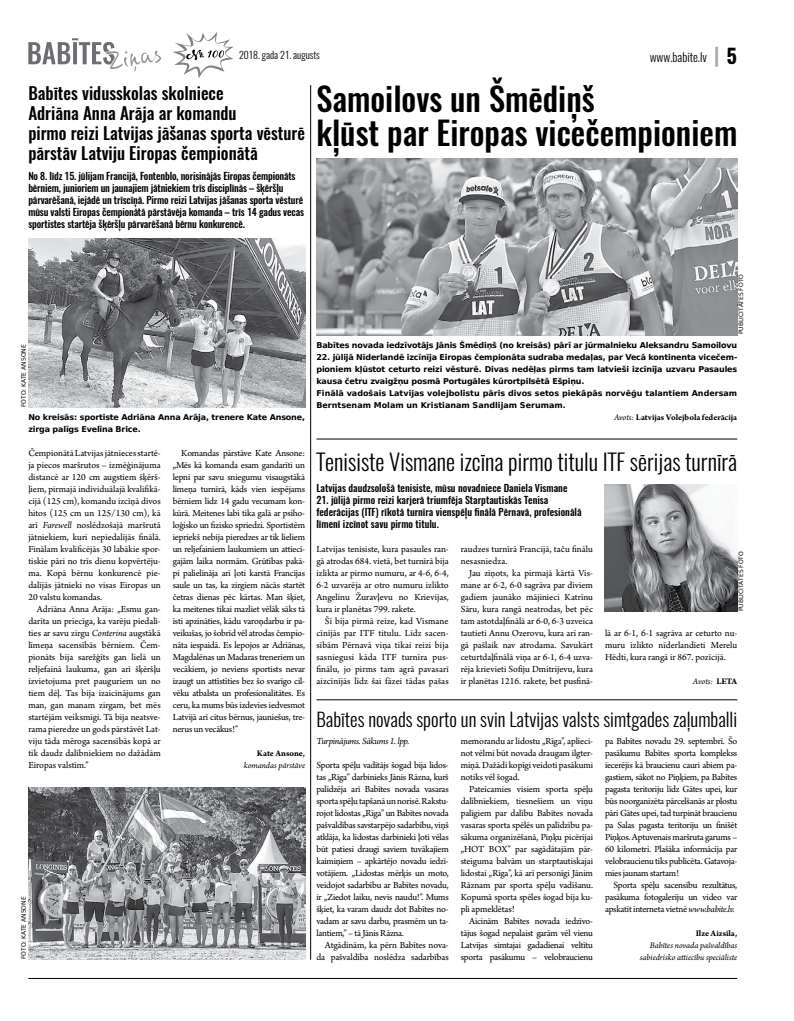
<style>
.page{position:relative;width:794px;height:1021px;background:#fff}
.page>*{position:absolute;margin:0;border:0;box-sizing:border-box;transform-origin:0 0}
.t1{font:500 32.5px/34.7px "Oswald";color:#000}
.t2{font:300 22.7px "Oswald";color:#000}
.t3{font:300 18.8px "Oswald";color:#000}
.t4{font:500 17px/20px "Oswald";color:#000}
.t5{font:300 12px "Oswald";color:#000}
.t6{font:500 10px/12px "Oswald";letter-spacing:-.015em;color:#000}
.t7{font:300 10px "Oswald";color:#000}
.t8{font:9.8px/12px "Arno Pro";letter-spacing:-.01em;color:#000;text-align:justify}
.t9{font:9.8px/12px "Arno Pro";letter-spacing:.01em;color:#000}
.t10{font:italic 9.8px "Arno Pro";letter-spacing:-.03em;color:#000}
.t11{font:italic 9px/12px "Arno Pro";letter-spacing:-.005em;color:#000;text-align:right}
.t12{font:700 9px "Arno Pro";color:#000}
.t13{font:700 8px/12px "DejaVu Sans";letter-spacing:-.02em;color:#000}
.t14{font:6px "DejaVu Sans";color:#000}
.s1{font-weight:700;font-size:20px;color:#a7a9ac}
.s2{font-weight:700;font-size:20px}
.s3{font-style:italic}
.s4{font-weight:400;font-style:italic}
.s5{font-weight:700;font-style:normal}
</style>
<div class="page">
<hr style="left:28px;top:978px;width:709px;height:1px;background:#000">
<svg style="left:28px;top:38px;width:133px;height:34px"></svg>
<hr style="left:316px;top:699px;width:421px;height:1px;background:#000">
<hr style="left:310px;top:85px;width:1px;height:874px;background:#000">
<img style="left:604px;top:485px;width:133px;height:126px">
<hr style="left:316px;top:439px;width:421px;height:1px;background:#000">
<img style="left:316px;top:159px;width:421px;height:176px">
<img style="left:28px;top:239px;width:277px;height:168px">
<img style="left:28px;top:787px;width:277px;height:172px">
<svg style="left:173px;top:31px;width:61px;height:47px"></svg>
<p class="t7" style="left:239px;top:48px;width:82px">2018. gada 21. augusts</p>
<p class="t5" style="left:649px;top:49px;width:89px">www.babite.lv <span class="s1">|</span> <span class="s2">5</span></p>
<h3 class="t4" style="left:28px;top:83px;width:278px">Babītes vidusskolas skolniece<br>Adriāna Anna Arāja ar komandu<br>pirmo reizi Latvijas jāšanas sporta vēsturē pārstāv Latviju Eiropas čempionātā</h3>
<p class="t6" style="left:28px;top:170px;width:277px">No 8. līdz 15. jūlijam Francijā, Fontenblo, norisinājās Eiropas čempionāts bērniem, junioriem un jaunajiem jātniekiem trīs disciplīnās – šķēršļu pārvarēšanā, iejādē un trīscīņā. Pirmo reizi Latvijas jāšanas sporta vēsturē mūsu valsti Eiropas čempionātā pārstāvēja komanda – trīs 14 gadus vecas sportistes startēja šķēršļu pārvarēšanā bērnu konkurencē.</p>
<h1 class="t1" style="left:316px;top:81px;width:422px">Samoilovs un Šmēdiņš<br>kļūst par Eiropas vicečempioniem</h1>
<p class="t14" style="left:19px;top:407px;width:64px;rotate:-90deg">FOTO: KATE ANSONE</p>
<p class="t13" style="left:28px;top:410px;width:278px">No kreisās: sportiste Adriāna Anna Arāja, trenere Kate Ansone, zirga palīgs Evelīna Brice.</p>
<p class="t8" style="left:28px;top:447px;width:134px">Čempionātā Latvijas jātnieces startē&shy;ja piecos maršrutos – izmēģinājuma distancē ar 120 cm augstiem šķērš&shy;ļiem, pirmajā individuālajā kvalifikā&shy;cijā (125 cm), komandu izcīņā divos hitos (125 cm un 125/130 cm), kā arī <span class="s3">Farewell</span> noslēdzošajā maršrutā jātniekiem, kuri nepiedalījās finālā.<br>Finālam kvalificējās 30 labākie spor&shy;tiskie pāri no trīs dienu kopvērtēju&shy;ma. Kopā bērnu konkurencē pie&shy;dalījās jātnieki no visas Eiropas un 20 valstu komandas.</p>
<p class="t8" style="left:28px;top:603px;width:134px;text-indent:9px">Adriāna Anna Arāja: „Esmu gan&shy;darīta un priecīga, ka varēju piedalī&shy;ties ar savu zirgu <span class="s3">Conterina</span> augstākā līmeņa sacensībās bērniem. Čem&shy;pionāts bija sarežģīts gan lielā un reljefainā laukuma, gan arī šķēršļu izvietojuma pret pauguriem un no tiem dēļ. Tas bija izaicinājums gan man, gan manam zirgam, bet mēs startējām veiksmīgi. Tā bija neatsve&shy;rama pieredze un gods pārstāvēt Lat&shy;viju tāda mēroga sacensībās kopā ar tik daudz dalībniekiem no dažādām Eiropas valstīm.”</p>
<p class="t8" style="left:173px;top:447px;width:134px;text-indent:9px">Komandas pārstāve Kate Ansone: „Mēs kā komanda esam gandarīti un lepni par savu sniegumu visaugstākā līmeņa turnīrā, kāds vien iespējams bērniem līdz 14 gadu vecumam kon&shy;kūrā. Meitenes labi tika galā ar psiho&shy;loģisko un fizisko spriedzi. Sportistēm iepriekš nebija pieredzes ar tik lieliem un reljefainiem laukumiem un attiecī&shy;gajām laika normām. Grūtības pakā&shy;pi palielināja arī ļoti karstā Francijas saule un tas, ka zirgiem nācās startēt četras dienas pēc kārtas. Man šķiet, ka meitenes tikai mazliet vēlāk sāks tā īsti apzināties, kādu varoņdarbu ir pa&shy;veikušas, jo šobrīd vēl atrodas čempio&shy;nāta iespaidā. Es lepojos ar Adriānas, Magdalēnas un Madaras treneriem un vecākiem, jo neviens sportists nevar izaugt un attīstīties bez šo svarīgo cil&shy;vēku atbalsta un profesionalitātes. Es ceru, ka mums būs izdevies iedvesmot Latvijā arī citus bērnus, jauniešus, tre&shy;nerus un vecākus!”</p>
<p class="t12" style="left:257px;top:748px;width:50px">Kate Ansone,</p>
<p class="t11" style="left:244px;top:759px;width:63px">komandas pārstāve</p>
<p class="t14" style="left:19px;top:959px;width:64px;rotate:-90deg">FOTO: KATE ANSONE</p>
<p class="t14" style="left:736px;top:334px;width:62px;rotate:-90deg">PUBLICITĀTES FOTO</p>
<p class="t13" style="left:316px;top:338px;width:422px">Babītes novada iedzīvotājs Jānis Šmēdiņš (no kreisās) pārī ar jūrmalnieku Aleksandru Samoilovu</p>
<p class="t13" style="left:316px;top:350px;width:422px">22. jūlijā Nīderlandē izcīnīja Eiropas čempionāta sudraba medaļas, par Vecā kontinenta vicečem&shy;pioniem kļūstot ceturto reizi vēsturē. Divas nedēļas pirms tam latvieši izcīnīja uzvaru Pasaules kausa četru zvaigžņu posmā Portugāles kūrortpilsētā Ešpiņu.<br>Finālā vadošais Latvijas volejbolistu pāris divos setos piekāpās norvēģu talantiem Andersam Berntsenam Molam un Kristianam Sandlijam Serumam.</p>
<p class="t12" style="left:614px;top:412px;width:125px"><span class="s4">Avots:</span> Latvijas Volejbola federācija</p>
<h2 class="t2" style="left:316px;top:446px;width:422px">Tenisiste Vismane izcīna pirmo titulu ITF sērijas turnīrā</h2>
<p class="t6" style="left:316px;top:482px;width:252px">Latvijas daudzsološā tenisiste, mūsu novadniece Daniela Vismane</p>
<p class="t6" style="left:316px;top:494px;width:267px">21. jūlijā pirmo reizi karjerā triumfēja Starptautiskās Tenisa federācijas (ITF) rīkotā turnīra vienspēļu finālā Pērnavā, profesionālā līmenī izcīnot savu pirmo titulu.</p>
<p class="t9" style="left:461px;top:543px;width:134px">raudzes turnīrā Francijā, taču finālu nesasniedza.</p>
<p class="t8" style="left:461px;top:567px;width:134px;text-indent:9px">Jau ziņots, ka pirmajā kārtā Vis&shy;mane ar 6-2, 6-0 sagrāva par diviem gadiem jaunāko mājinieci Katrīnu Sāru, kura rangā neatrodas, bet pēc tam astotdaļfinālā ar 6-0, 6-3 uzveica tautieti Annu Ozerovu, kura arī ran&shy;gā pašlaik nav atrodama. Savukārt ceturtdaļfinālā viņa ar 6-1, 6-4 uzva&shy;rēja krievieti Sofiju Dmitrijevu, kura ir planētas 1216. rakete, bet pusfinā-</p>
<p class="t8" style="left:316px;top:543px;width:134px">Latvijas tenisiste, kura pasaules ran&shy;gā atrodas 684. vietā, bet turnīrā bija izlikta ar pirmo numuru, ar 4-6, 6-4, 6-2 uzvarēja ar otro numuru izlikto Angelinu Žuravļevu no Krievijas, kura ir planētas 799. rakete.</p>
<p class="t8" style="left:316px;top:615px;width:134px;text-indent:9px">Šī bija pirmā reize, kad Vismane cīnījās par ITF titulu. Līdz sacen&shy;sībām Pērnavā viņa tikai reizi bija sasniegusi kāda ITF turnīra pus&shy;finālu, jo pirms tam agrā pavasarī aizcīnījās līdz šai fāzei tādas pašas</p>
<p class="t14" style="left:736px;top:611px;width:62px;rotate:-90deg">PUBLICITĀTES FOTO</p>
<p class="t8" style="left:605px;top:627px;width:134px">lā ar 6-1, 6-1 sagrāva ar ceturto nu&shy;muru izlikto nīderlandieti Merelu Hēdti, kura rangā ir 867. pozīcijā.</p>
<p class="t11" style="left:693px;top:675px;width:46px">Avots: <span class="s5">LETA</span></p>
<h3 class="t3" style="left:316px;top:706px;width:422px">Babītes novads sporto un svin Latvijas valsts simtgades zaļumballi</h3>
<p class="t10" style="left:316px;top:735px;width:94px">Turpinājums. Sākums 1. lpp.</p>
<p class="t8" style="left:316px;top:759px;width:134px">Sporta spēļu vadītājs šogad bija lidos&shy;tas „Rīga” darbinieks Jānis Rāzna, kurš palīdzēja arī Babītes novada vasaras sporta spēļu tapšanā un norisē. Rakstu&shy;rojot lidostas „Rīga” un Babītes novada pašvaldības savstarpējo sadarbību, viņš atklāja, ka lidostas darbinieki ļoti vēlas būt patiesi draugi saviem tuvākajiem kaimiņiem – apkārtējo novadu iedzī&shy;votājiem. „Lidostas mērķis un moto, veidojot sadarbību ar Babītes novadu, ir „Ziedot laiku, nevis naudu!”. Mums šķiet, ka varam daudz dot Babītes no&shy;vadam ar savu darbu, prasmēm un ta&shy;lantiem,” – tā Jānis Rāzna.</p>
<p class="t8" style="left:316px;top:939px;width:134px;text-align:right">Atgādinām, ka pērn Babītes nova&shy;da pašvaldība noslēdza sadarbības</p>
<p class="t8" style="left:605px;top:735px;width:134px">pa Babītes novadu 29. septembrī. Šo pasākumu Babītes sporta komplekss iecerējis kā braucienu cauri abiem pa&shy;gastiem, sākot no Piņķiem, pa Babītes pagasta teritoriju līdz Gātes upei, kur būs noorganizēta pārcelšanās ar plostu pāri Gātes upei, tad turpināt braucienu pa Salas pagasta teritoriju un finišēt Piņķos. Aptuvenais maršruta garums – 60 kilometri. Plašāka informācija par velobraucienu tiks publicēta. Gatavoja&shy;mies jaunam startam!</p>
<p class="t8" style="left:605px;top:879px;width:134px;text-indent:9px">Sporta spēļu sacensību rezultātus, pasākuma fotogaleriju un video var apskatīt interneta vietnē <span class="s3">www.babite.lv.</span></p>
<p class="t12" style="left:695px;top:928px;width:43px">Ilze Aizsila,</p>
<p class="t11" style="left:640px;top:939px;width:99px">Babītes novada pašvaldības sabiedrisko attiecību speciāliste</p>
<p class="t8" style="left:461px;top:735px;width:134px">memorandu ar lidostu „Rīga”, aplieci&shy;not vēlmi būt novada draugam ilgter&shy;miņā. Dažādi kopīgi veidoti pasākumi notiks vēl šogad.</p>
<p class="t8" style="left:461px;top:783px;width:134px;text-indent:9px">Pateicamies visiem sporta spēļu dalībniekiem, tiesnešiem un viņu palīgiem par dalību Babītes novada vasaras sporta spēlēs un palīdzību pa&shy;sākuma organizēšanā, Piņķu picērijai „HOT BOX” par sagādātajām pār&shy;steiguma balvām un starptautiskajai lidostai „Rīga”, kā arī personīgi Jānim Rāznam par sporta spēļu vadīšanu.<br>Kopumā sporta spēles šogad bija ku&shy;pli apmeklētas!</p>
<p class="t8" style="left:461px;top:915px;width:134px;text-indent:9px">Aicinām Babītes novada iedzīvo&shy;tājus šogad nepalaist garām vēl vienu Latvijas simtajai gadadienai veltītu sporta pasākumu – velobraucienu</p>
</div>
